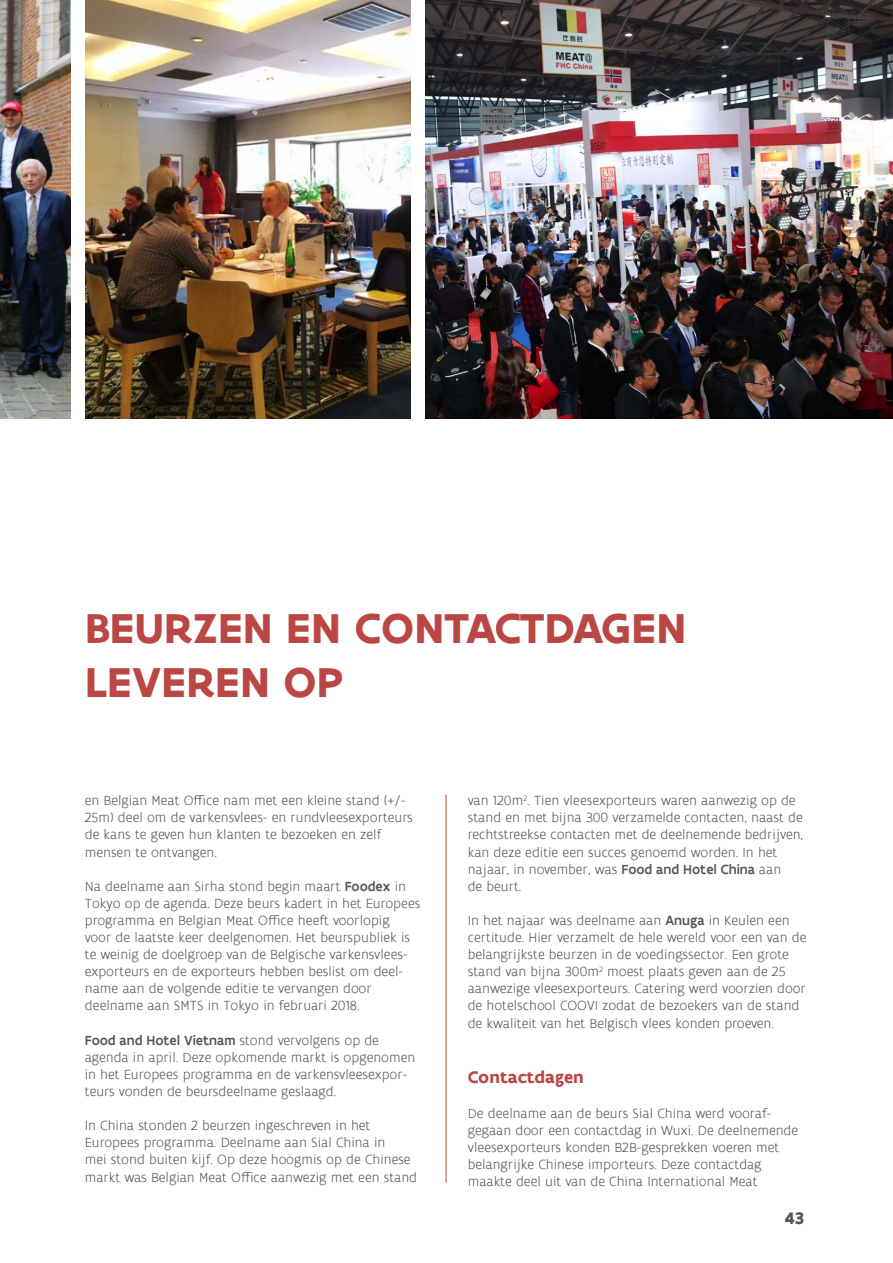
<style>
.page{position:relative;width:893px;height:1263px;background:#fff}
.page>*{position:absolute;margin:0;border:0;box-sizing:border-box;transform-origin:0 0}
.t1{font:700 45px/54px "Flanders Art Sans";letter-spacing:.005em;color:#ba4744}
.t2{font:700 18px "Flanders Art Sans";color:#ba4744}
.t3{font:700 18px "Flanders Art Sans";color:#575756}
.t4{font:300 14.25px/17.1px "Flanders Art Sans";color:#575756}
.s1{font-weight:500}
</style>
<div class="page">
<img style="left:0;top:0;width:70px;height:419px">
<img style="left:85px;top:0;width:325px;height:419px">
<img style="left:425px;top:0;width:468px;height:419px">
<hr style="left:446px;top:794px;width:1px;height:388px;background:#ba4744">
<h1 class="t1" style="left:85px;top:602px;width:603px">BEURZEN EN CONTACTDAGEN<br>LEVEREN OP</h1>
<p class="t4" style="left:85px;top:792px;width:330px">en Belgian Meat Office nam met een kleine stand (+/- 25m) deel om de varkensvlees- en rundvleesexporteurs de kans te geven hun klanten te bezoeken en zelf mensen te ontvangen.</p>
<p class="t4" style="left:85px;top:878px;width:337px">Na deelname aan Sirha stond begin maart <span class="s1">Foodex</span> in Tokyo op de agenda. Deze beurs kadert in het Europees programma en Belgian Meat Office heeft voorlopig<br>voor de laatste keer deelgenomen. Het beurspubliek is te weinig de doelgroep van de Belgische varkensvlees&shy;exporteurs en de exporteurs hebben beslist om deel&shy;name aan de volgende editie te vervangen door deelname aan SMTS in Tokyo in februari 2018.</p>
<p class="t4" style="left:85px;top:1032px;width:332px"><span class="s1">Food and Hotel Vietnam</span> stond vervolgens op de agenda in april. Deze opkomende markt is opgenomen in het Europees programma en de varkensvleesexpor&shy;teurs vonden de beursdeelname geslaagd.</p>
<p class="t4" style="left:85px;top:1117px;width:334px">In China stonden 2 beurzen ingeschreven in het Europees programma. Deelname aan Sial China in<br>mei stond buiten kijf. Op deze hoogmis op de Chinese markt was Belgian Meat Office aanwezig met een stand</p>
<p class="t4" style="left:468px;top:792px;width:337px">van 120m<sup>2</sup>. Tien vleesexporteurs waren aanwezig op de stand en met bijna 300 verzamelde contacten, naast de rechtstreekse contacten met de deelnemende bedrijven, kan deze editie een succes genoemd worden. In het najaar, in november, was <span class="s1">Food and Hotel China</span> aan<br>de beurt.</p>
<p class="t4" style="left:468px;top:912px;width:340px">In het najaar was deelname aan <span class="s1">Anuga</span> in Keulen een certitude. Hier verzamelt de hele wereld voor een van de belangrijkste beurzen in de voedingssector. Een grote stand van bijna 300m<sup>2</sup> moest plaats geven aan de 25 aanwezige vleesexporteurs. Catering werd voorzien door de hotelschool COOVI zodat de bezoekers van de stand de kwaliteit van het Belgisch vlees konden proeven.</p>
<p class="t2" style="left:468px;top:1066px;width:118px">Contactdagen</p>
<p class="t4" style="left:468px;top:1105px;width:332px">De deelname aan de beurs Sial China werd vooraf&shy;gegaan door een contactdag in Wuxi. De deelnemende vleesexporteurs konden B2B-gesprekken voeren met belangrijke Chinese importeurs. Deze contactdag maakte deel uit van de China International Meat</p>
<p class="t3" style="left:784px;top:1207px;width:21px">43</p>
</div>
